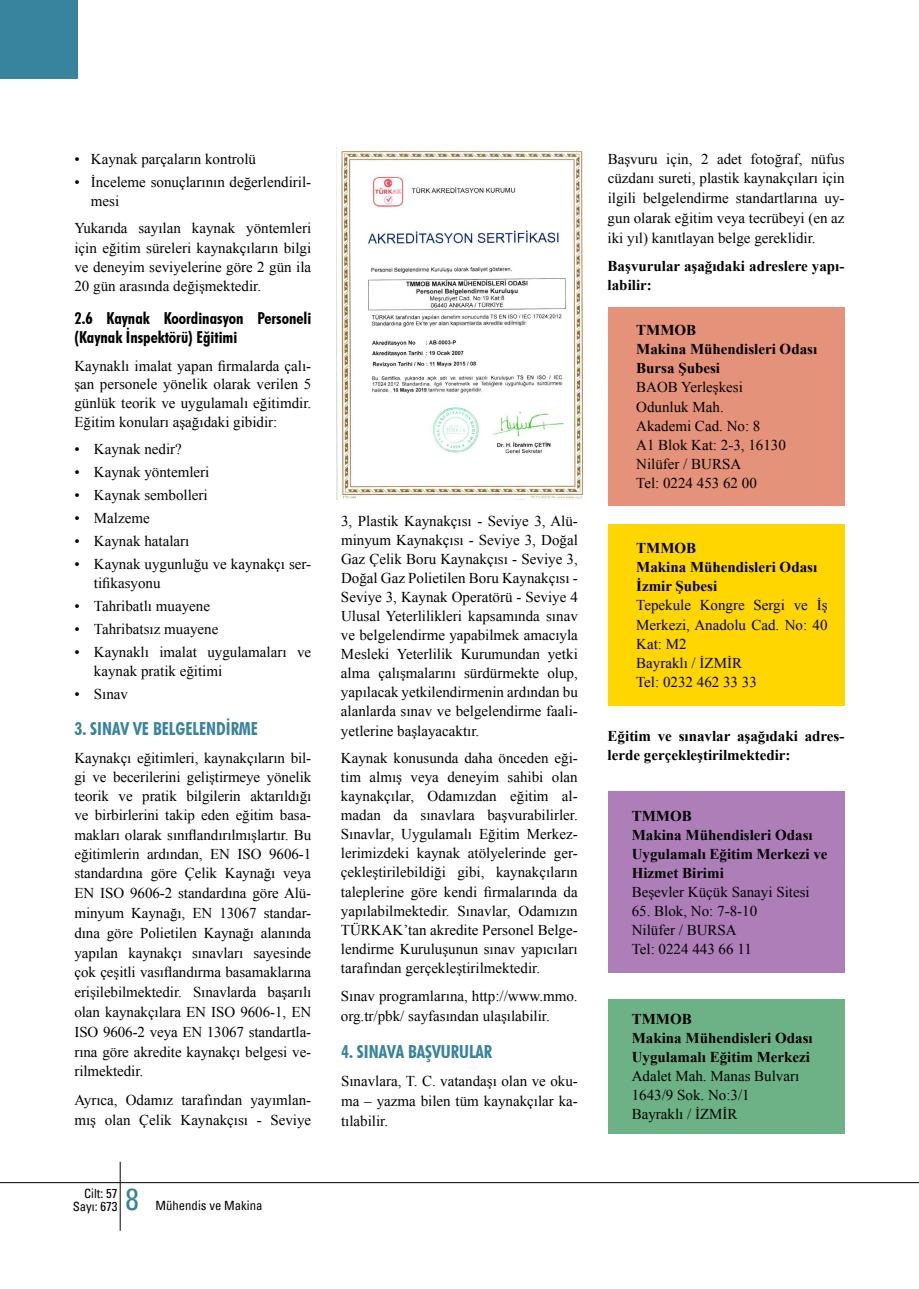
<style>
.page{position:relative;width:919px;height:1289px;background:#fff}
.page>*{position:absolute;margin:0;border:0;box-sizing:border-box;transform-origin:0 0}
.t1{font:condensed 30px "Univers";color:#38839e}
.t2{font:700 condensed 18px "Futura BT";color:#38839e}
.t3{font:700 condensed 16.5px/19.8px "Futura BT";color:#000}
.t4{font:15px/19px "Times New Roman";color:#000}
.t5{font:700 15px/19px "Times New Roman";color:#000}
.t6{font:condensed 12.75px/13.5px "Univers";color:#000;text-align:right}
</style>
<div class="page">
<div style="left:0;top:0;width:78px;height:79px;background:#38839e"></div>
<hr style="left:0;top:1182px;width:918px;height:1px;background:#000">
<hr style="left:120px;top:1161px;width:1px;height:69px;background:#000">
<div style="left:607px;top:307px;width:237px;height:198px;background:#e5927a"></div>
<div style="left:607px;top:524px;width:237px;height:181px;background:#ffd600"></div>
<div style="left:607px;top:791px;width:237px;height:182px;background:#ad7eb8"></div>
<div style="left:607px;top:999px;width:237px;height:134px;background:#6db286"></div>
<img style="left:337px;top:150px;width:247px;height:349px">
<p class="t4" style="left:74px;top:149px;width:183px">• Kaynak parçaların kontrolü</p>
<p class="t4" style="left:91px;top:172px;width:222px;text-indent:-16px">• İnceleme sonuçlarının değerlendiril&shy;mesi</p>
<p class="t4" style="left:74px;top:219px;width:238px;text-align:justify">Yukarıda sayılan kaynak yöntemleri için eğitim süreleri kaynakçıların bilgi ve deneyim seviyelerine göre 2 gün ila 20 gün arasında değişmektedir.</p>
<p class="t3" style="left:74px;top:307px;width:238px">2.6 Kaynak Koordinasyon Personeli (Kaynak İnspektörü) Eğitimi</p>
<p class="t4" style="left:74px;top:356px;width:238px;text-align:justify">Kaynaklı imalat yapan firmalarda çalı&shy;şan personele yönelik olarak verilen 5 günlük teorik ve uygulamalı eğitimdir.<br>Eğitim konuları aşağıdaki gibidir:</p>
<p class="t4" style="left:74px;top:439px;width:109px">• Kaynak nedir?</p>
<p class="t4" style="left:74px;top:462px;width:136px">• Kaynak yöntemleri</p>
<p class="t4" style="left:74px;top:485px;width:135px">• Kaynak sembolleri</p>
<p class="t4" style="left:74px;top:508px;width:77px">• Malzeme</p>
<p class="t4" style="left:74px;top:531px;width:116px">• Kaynak hataları</p>
<p class="t4" style="left:94px;top:554px;width:219px;text-indent:-20px">• Kaynak uygunluğu ve kaynakçı ser&shy;tifikasyonu</p>
<p class="t4" style="left:74px;top:596px;width:137px">• Tahribatlı muayene</p>
<p class="t4" style="left:74px;top:619px;width:145px">• Tahribatsız muayene</p>
<p class="t4" style="left:94px;top:642px;width:219px;text-indent:-19px">• Kaynaklı imalat uygulamaları ve kaynak pratik eğitimi</p>
<p class="t4" style="left:74px;top:684px;width:55px">• Sınav</p>
<p class="t2" style="left:74px;top:717px;width:185px">3. SINAV VE BELGELENDİRME</p>
<p class="t4" style="left:74px;top:747px;width:238px;line-height:19.6px;text-align:justify">Kaynakçı eğitimleri, kaynakçıların bil&shy;gi ve becerilerini geliştirmeye yönelik teorik ve pratik bilgilerin aktarıldığı ve birbirlerini takip eden eğitim basa&shy;makları olarak sınıflandırılmışlartır. Bu eğitimlerin ardından, EN ISO 9606-1 standardına göre Çelik Kaynağı veya EN ISO 9606-2 standardına göre Alü&shy;minyum Kaynağı, EN 13067 standar&shy;dına göre Polietilen Kaynağı alanında yapılan kaynakçı sınavları sayesinde çok çeşitli vasıflandırma basamaklarına erişilebilmektedir. Sınavlarda başarılı olan kaynakçılara EN ISO 9606-1, EN ISO 9606-2 veya EN 13067 standartla&shy;rına göre akredite kaynakçı belgesi ve&shy;rilmektedir.</p>
<p class="t4" style="left:74px;top:1089px;width:238px;line-height:19.8px">Ayrıca, Odamız tarafından yayımlan&shy;mış olan Çelik Kaynakçısı - Seviye</p>
<p class="t6" style="left:73px;top:1186px;width:46px">Cilt: 57<br>Sayı: 673</p>
<h1 class="t1" style="left:125px;top:1179px;width:15px">8</h1>
<p class="t6" style="left:155px;top:1198px;width:108px">Mühendis ve Makina</p>
<p class="t4" style="left:341px;top:511px;width:238px;text-align:justify">3, Plastik Kaynakçısı - Seviye 3, Alü&shy;minyum Kaynakçısı - Seviye 3, Doğal Gaz Çelik Boru Kaynakçısı - Seviye 3, Doğal Gaz Polietilen Boru Kaynakçısı - Seviye 3, Kaynak Operatörü - Seviye 4<br>Ulusal Yeterlilikleri kapsamında sınav ve belgelendirme yapabilmek amacıyla Mesleki Yeterlilik Kurumundan yetki alma çalışmalarını sürdürmekte olup, yapılacak yetkilendirmenin ardından bu alanlarda sınav ve belgelendirme faali&shy;yetlerine başlayacaktır.</p>
<p class="t4" style="left:341px;top:748px;width:238px;text-align:justify">Kaynak konusunda daha önceden eği&shy;tim almış veya deneyim sahibi olan kaynakçılar, Odamızdan eğitim al&shy;madan da sınavlara başvurabilirler.<br>Sınavlar, Uygulamalı Eğitim Merkez&shy;lerimizdeki kaynak atölyelerinde ger&shy;çekleştirilebildiği gibi, kaynakçıların taleplerine göre kendi firmalarında da yapılabilmektedir. Sınavlar, Odamızın TÜRKAK’tan akredite Personel Belge&shy;lendirme Kuruluşunun sınav yapıcıları tarafından gerçekleştirilmektedir.</p>
<p class="t4" style="left:341px;top:985px;width:238px;line-height:19.8px">Sınav programlarına, http://www.mmo. org.tr/pbk/ sayfasından ulaşılabilir.</p>
<p class="t2" style="left:341px;top:1040px;width:152px">4. SINAVA BAŞVURULAR</p>
<p class="t4" style="left:341px;top:1070px;width:238px;line-height:19.8px;text-align:justify">Sınavlara, T. C. vatandaşı olan ve oku&shy;ma – yazma bilen tüm kaynakçılar ka&shy;tılabilir.</p>
<p class="t4" style="left:607px;top:148px;width:238px;line-height:19.8px;text-align:justify">Başvuru için, 2 adet fotoğraf, nüfus cüzdanı sureti, plastik kaynakçıları için ilgili belgelendirme standartlarına uy&shy;gun olarak eğitim veya tecrübeyi (en az iki yıl) kanıtlayan belge gereklidir.</p>
<p class="t5" style="left:607px;top:256px;width:238px">Başvurular aşağıdaki adreslere yapı&shy;labilir:</p>
<p class="t5" style="left:636px;top:320px;width:182px">TMMOB<br>Makina Mühendisleri Odası<br>Bursa Şubesi</p>
<p class="t4" style="left:636px;top:377px;width:151px">BAOB Yerleşkesi<br>Odunluk Mah.<br>Akademi Cad. No: 8<br>A1 Blok Kat: 2-3, 16130<br>Nilüfer / BURSA<br>Tel: 0224 453 62 00</p>
<p class="t5" style="left:636px;top:538px;width:182px">TMMOB<br>Makina Mühendisleri Odası<br>İzmir Şubesi</p>
<p class="t4" style="left:636px;top:595px;width:193px">Tepekule Kongre Sergi ve İş<br>Merkezi, Anadolu Cad. No: 40<br>Kat: M2<br>Bayraklı / İZMİR<br>Tel: 0232 462 33 33</p>
<p class="t5" style="left:607px;top:726px;width:238px">Eğitim ve sınavlar aşağıdaki adres&shy;lerde gerçekleştirilmektedir:</p>
<p class="t5" style="left:631px;top:805px;width:197px">TMMOB<br>Makina Mühendisleri Odası<br>Uygulamalı Eğitim Merkezi ve<br>Hizmet Birimi</p>
<p class="t4" style="left:631px;top:882px;width:179px">Beşevler Küçük Sanayi Sitesi</p>
<p class="t4" style="left:631px;top:901px;width:127px">65. Blok, No: 7-8-10<br>Nilüfer / BURSA<br>Tel: 0224 443 66 11</p>
<p class="t5" style="left:631px;top:1009px;width:182px">TMMOB<br>Makina Mühendisleri Odası<br>Uygulamalı Eğitim Merkezi</p>
<p class="t4" style="left:631px;top:1066px;width:169px">Adalet Mah. Manas Bulvarı<br>1643/9 Sok. No:3/1<br>Bayraklı / İZMİR</p>
</div>
